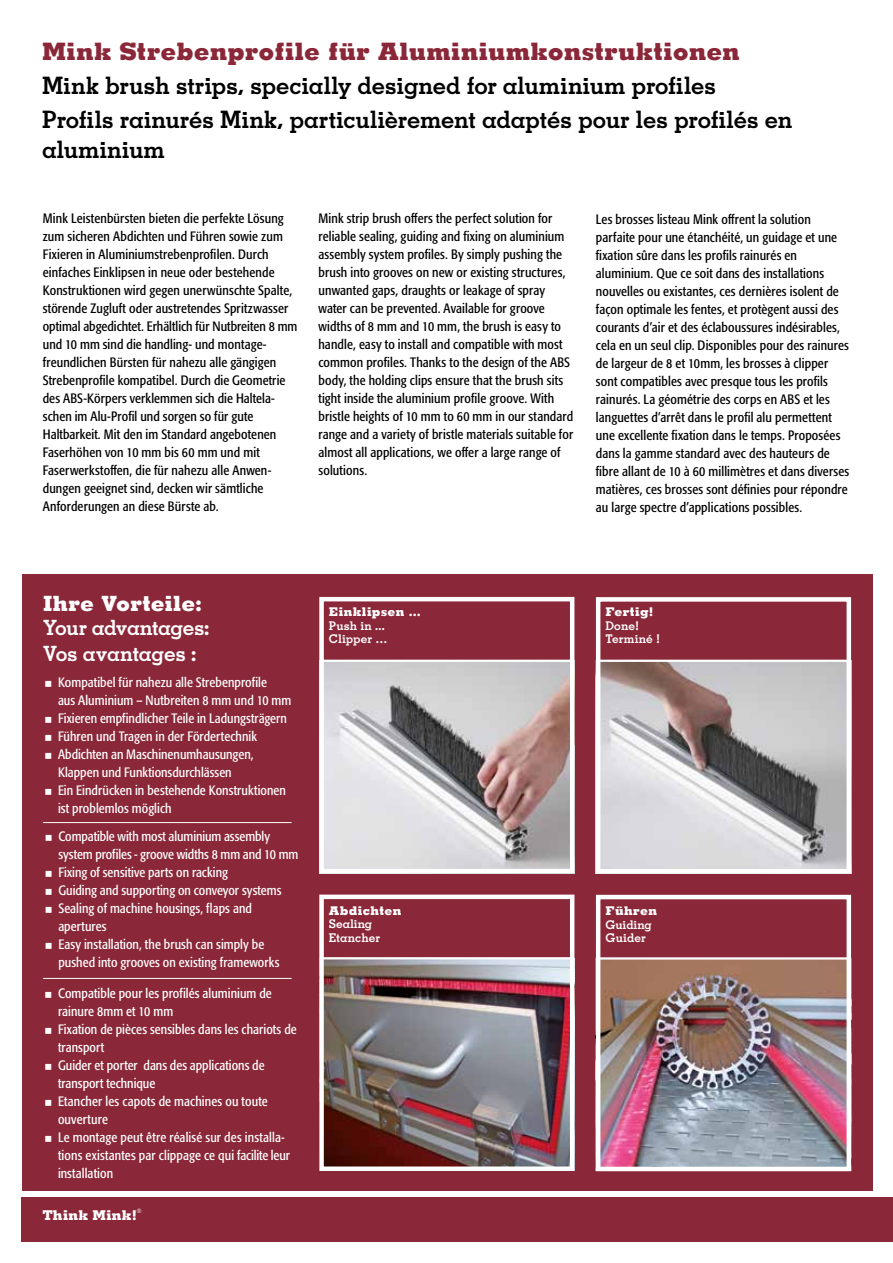
<style>
.page{position:relative;width:893px;height:1263px;background:#fff}
.page>*{position:absolute;margin:0;border:0;box-sizing:border-box;transform-origin:0 0}
.t1{font:700 24px/34.2px "Memphis LT Std";letter-spacing:-.01em;color:#000}
.t2{font:800 24px "Memphis LT Std";letter-spacing:.01em;color:#8a2738}
.t3{font:700 21px/25.5px "Memphis LT Std";letter-spacing:-.02em;color:#fff}
.t4{font:800 21px "Memphis LT Std";letter-spacing:.01em;color:#fff}
.t5{font:condensed 13.5px/18px "Formata";letter-spacing:.01em;color:#000}
.t6{font:condensed 13.5px/18px "Formata";letter-spacing:.005em;color:#fff}
.t7{font:800 13.5px "Memphis LT Std";letter-spacing:.02em;color:#fff}
.t8{font:700 12px/13.5px "Memphis LT Std";letter-spacing:.005em;color:#fff}
.t9{font:800 12px "Memphis LT Std";letter-spacing:.025em;color:#fff}
.t10{font:300 condensed 6.15px "Formata";color:#fff}
</style>
<div class="page">
<hr style="left:892px;top:1197px;width:1px;height:45px;background:#8a2738">
<div style="left:21px;top:1197px;width:872px;height:44px;background:#8a2738"></div>
<div style="left:22px;top:574px;width:850px;height:617px;background:#8a2738"></div>
<hr style="left:43px;top:822px;width:249px;height:1px;background:#fff">
<hr style="left:43px;top:978px;width:249px;height:1px;background:#fff">
<img style="left:601px;top:662px;width:245px;height:206px">
<img style="left:601px;top:959px;width:245px;height:207px">
<img style="left:324px;top:662px;width:245px;height:206px">
<img style="left:324px;top:959px;width:245px;height:207px">
<hr style="left:596px;top:957px;width:253px;height:2px;background:#fff">
<hr style="left:320px;top:957px;width:253px;height:2px;background:#fff">
<hr style="left:596px;top:660px;width:254px;height:2px;background:#fff">
<hr style="left:320px;top:660px;width:254px;height:2px;background:#fff">
<div style="left:319px;top:597px;width:255px;height:276px;border:4px solid #fff"></div>
<div style="left:596px;top:597px;width:255px;height:276px;border:4px solid #fff"></div>
<div style="left:319px;top:894px;width:255px;height:277px;border:4px solid #fff"></div>
<div style="left:596px;top:895px;width:255px;height:276px;border:4px solid #fff"></div>
<h1 class="t2" style="left:42px;top:36px;width:699px">Mink Strebenprofile für Aluminiumkonstruktionen</h1>
<h1 class="t1" style="left:42px;top:68px;width:752px">Mink brush strips, specially designed for aluminium profiles<br>Profils rainurés Mink, particulièrement adaptés pour les profilés en</h1>
<h1 class="t1" style="left:42px;top:132px;width:124px">aluminium</h1>
<p class="t5" style="left:43px;top:209px;width:256px">Mink Leistenbürsten bieten die perfekte Lösung zum sicheren Abdichten und Führen sowie zum Fixieren in Aluminiumstrebenprofilen. Durch einfaches Einklipsen in neue oder bestehende Konstruktionen wird gegen unerwünschte Spalte, störende Zugluft oder austretendes Spritzwasser optimal abgedichtet. Erhältlich für Nutbreiten 8 mm und 10 mm sind die handling- und montage&shy;freundlichen Bürsten für nahezu alle gängigen Strebenprofile kompatibel. Durch die Geometrie des ABS-Körpers verklemmen sich die Haltela&shy;schen im Alu-Profil und sorgen so für gute Haltbarkeit. Mit den im Standard angebotenen Faserhöhen von 10 mm bis 60 mm und mit Faserwerkstoffen, die für nahezu alle Anwen&shy;dungen geeignet sind, decken wir sämtliche Anforderungen an diese Bürste ab.</p>
<p class="t5" style="left:318px;top:209px;width:256px">Mink strip brush offers the perfect solution for reliable sealing, guiding and fixing on aluminium assembly system profiles. By simply pushing the brush into grooves on new or existing structures, unwanted gaps, draughts or leakage of spray water can be prevented. Available for groove widths of 8 mm and 10 mm, the brush is easy to handle, easy to install and compatible with most common profiles. Thanks to the design of the ABS body, the holding clips ensure that the brush sits tight inside the aluminium profile groove. With bristle heights of 10 mm to 60 mm in our standard range and a variety of bristle materials suitable for almost all applications, we offer a large range of solutions.</p>
<p class="t5" style="left:596px;top:210px;width:255px">Les brosses listeau Mink offrent la solution parfaite pour une étanchéité, un guidage et une fixation sûre dans les profils rainurés en aluminium. Que ce soit dans des installations nouvelles ou existantes, ces dernières isolent de façon optimale les fentes, et protègent aussi des courants d’air et des éclaboussures indésirables, cela en un seul clip. Disponibles pour des rainures de largeur de 8 et 10mm, les brosses à clipper sont compatibles avec presque tous les profils rainurés. La géométrie des corps en ABS et les languettes d’arrêt dans le profil alu permettent une excellente fixation dans le temps. Proposées dans la gamme standard avec des hauteurs de fibre allant de 10 à 60 millimètres et dans diverses matières, ces brosses sont définies pour répondre au large spectre d’applications possibles.</p>
<h2 class="t4" style="left:43px;top:590px;width:161px">Ihre Vorteile:</h2>
<h2 class="t3" style="left:43px;top:615px;width:168px">Your advantages:<br>Vos avantages :</h2>
<p class="t6" style="left:58px;top:673px;width:235px">Kompatibel für nahezu alle Strebenprofile<br>aus Aluminium – Nutbreiten 8 mm und 10 mm Fixieren empfindlicher Teile in Ladungsträgern Führen und Tragen in der Fördertechnik Abdichten an Maschinenumhausungen, Klappen und Funktionsdurchlässen<br>Ein Eindrücken in bestehende Konstruktionen ist problemlos möglich</p>
<p class="t6" style="left:58px;top:827px;width:241px">Compatible with most aluminium assembly system profiles - groove widths 8 mm and 10 mm Fixing of sensitive parts on racking<br>Guiding and supporting on conveyor systems Sealing of machine housings, flaps and apertures<br>Easy installation, the brush can simply be pushed into grooves on existing frameworks</p>
<p class="t6" style="left:58px;top:984px;width:240px">Compatible pour les profilés aluminium de rainure 8mm et 10 mm<br>Fixation de pièces sensibles dans les chariots de transport<br>Guider et porter dans des applications de transport technique<br>Etancher les capots de machines ou toute ouverture<br>Le montage peut être réalisé sur des installa&shy;tions existantes par clippage ce qui facilite leur installation</p>
<p class="t7" style="left:42px;top:1206px;width:96px">Think Mink!</p>
<p class="t10" style="left:137px;top:1207px;width:6px">®</p>
<p class="t9" style="left:329px;top:604px;width:94px">Einklipsen ...</p>
<p class="t8" style="left:329px;top:618px;width:60px">Push in ...<br>Clipper …</p>
<p class="t9" style="left:329px;top:903px;width:74px">Abdichten</p>
<p class="t8" style="left:329px;top:917px;width:53px">Sealing<br>Etancher</p>
<p class="t9" style="left:605px;top:604px;width:49px">Fertig!</p>
<p class="t8" style="left:605px;top:619px;width:56px">Done!<br>Terminé !</p>
<p class="t9" style="left:605px;top:903px;width:53px">Führen</p>
<p class="t8" style="left:605px;top:917px;width:48px">Guiding<br>Guider</p>
</div>
